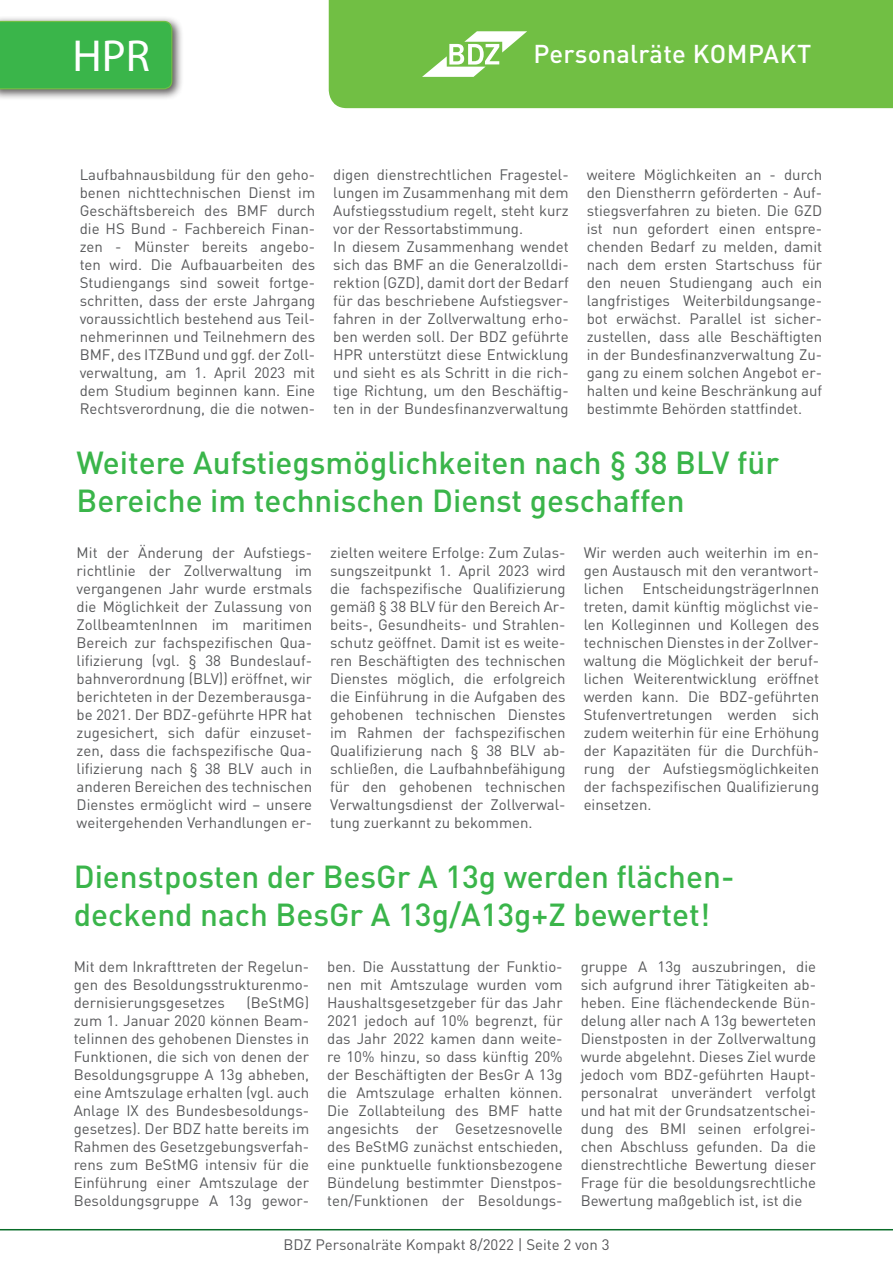
<style>
.page{position:relative;width:893px;height:1263px;background:#fff}
.page>*{position:absolute;margin:0;border:0;box-sizing:border-box;transform-origin:0 0}
.t1{font:45px "Myriad Pro";color:#fff}
.t2{font:500 31.5px/37.8px "DIN Pro";color:#3ab54a}
.t3{font:500 25.5px "DIN Pro";letter-spacing:.01em;color:#fff}
.t4{font:15px/18px "DIN Pro";color:#57585a;text-align:justify}
</style>
<div class="page">
<div style="left:329px;top:0;width:564px;height:108px;background:#71bf44"></div>
<hr style="left:0;top:1229px;width:893px;height:1px;background:#086c28">
<svg style="left:422px;top:31px;width:105px;height:46px"></svg>
<div style="left:0;top:16px;width:184px;height:84px;background:#231f20;opacity:.75"></div>
<svg style="left:0;top:20px;width:173px;height:70px;background:#40b44c"></svg>
<div style="left:72px;top:38px;width:78px;height:34px;background:#3ab54a"></div>
<p class="t1" style="left:72px;top:28px;width:79px">HPR</p>
<p class="t3" style="left:534px;top:36px;width:279px">Personalräte KOMPAKT</p>
<p class="t4" style="left:80px;top:165px;width:237px">Laufbahnausbildung für den geho&shy;benen nichttechnischen Dienst im Geschäftsbereich des BMF durch die HS Bund - Fachbereich Finan&shy;zen - Münster bereits angebo&shy;ten wird. Die Aufbauarbeiten des Studiengangs sind soweit fortge&shy;schritten, dass der erste Jahrgang voraussichtlich bestehend aus Teil&shy;nehmerinnen und Teilnehmern des BMF, des ITZBund und ggf. der Zoll&shy;verwaltung, am 1. April 2023 mit dem Studium beginnen kann. Eine Rechtsverordnung, die die notwen-</p>
<p class="t4" style="left:333px;top:165px;width:237px">digen dienstrechtlichen Fragestel&shy;lungen im Zusammenhang mit dem Aufstiegsstudium regelt, steht kurz vor der Ressortabstimmung.</p>
<p class="t4" style="left:333px;top:237px;width:237px">In diesem Zusammenhang wendet sich das BMF an die Generalzolldi&shy;rektion (GZD), damit dort der Bedarf für das beschriebene Aufstiegsver&shy;fahren in der Zollverwaltung erho&shy;ben werden soll. Der BDZ geführte HPR unterstützt diese Entwicklung und sieht es als Schritt in die rich&shy;tige Richtung, um den Beschäftig&shy;ten in der Bundesfinanzverwaltung</p>
<p class="t4" style="left:587px;top:165px;width:237px">weitere Möglichkeiten an - durch den Dienstherrn geförderten - Auf&shy;stiegsverfahren zu bieten. Die GZD ist nun gefordert einen entspre&shy;chenden Bedarf zu melden, damit nach dem ersten Startschuss für den neuen Studiengang auch ein langfristiges Weiterbildungsange&shy;bot erwächst. Parallel ist sicher&shy;zustellen, dass alle Beschäftigten in der Bundesfinanzverwaltung Zu&shy;gang zu einem solchen Angebot er&shy;halten und keine Beschränkung auf bestimmte Behörden stattfindet.</p>
<p class="t2" style="left:77px;top:443px;width:704px">Weitere Aufstiegsmöglichkeiten nach § 38 BLV für<br>Bereiche im technischen Dienst geschaffen</p>
<p class="t4" style="left:77px;top:543px;width:237px">Mit der Änderung der Aufstiegs&shy;richtlinie der Zollverwaltung im vergangenen Jahr wurde erstmals die Möglichkeit der Zulassung von ZollbeamtenInnen im maritimen Bereich zur fachspezifischen Qua&shy;lifizierung (vgl. § 38 Bundeslauf&shy;bahnverordnung (BLV)) eröffnet, wir berichteten in der Dezemberausga&shy;be 2021. Der BDZ-geführte HPR hat zugesichert, sich dafür einzuset&shy;zen, dass die fachspezifische Qua&shy;lifizierung nach § 38 BLV auch in anderen Bereichen des technischen Dienstes ermöglicht wird – unsere weitergehenden Verhandlungen er-</p>
<p class="t4" style="left:330px;top:543px;width:237px">zielten weitere Erfolge: Zum Zulas&shy;sungszeitpunkt 1. April 2023 wird die fachspezifische Qualifizierung gemäß § 38 BLV für den Bereich Ar&shy;beits-, Gesundheits- und Strahlen&shy;schutz geöffnet. Damit ist es weite&shy;ren Beschäftigten des technischen Dienstes möglich, die erfolgreich die Einführung in die Aufgaben des gehobenen technischen Dienstes im Rahmen der fachspezifischen Qualifizierung nach § 38 BLV ab&shy;schließen, die Laufbahnbefähigung für den gehobenen technischen Verwaltungsdienst der Zollverwal&shy;tung zuerkannt zu bekommen.</p>
<p class="t4" style="left:584px;top:543px;width:237px">Wir werden auch weiterhin im en&shy;gen Austausch mit den verantwort&shy;lichen EntscheidungsträgerInnen treten, damit künftig möglichst vie&shy;len Kolleginnen und Kollegen des technischen Dienstes in der Zollver&shy;waltung die Möglichkeit der beruf&shy;lichen Weiterentwicklung eröffnet werden kann. Die BDZ-geführten Stufenvertretungen werden sich zudem weiterhin für eine Erhöhung der Kapazitäten für die Durchfüh&shy;rung der Aufstiegsmöglichkeiten der fachspezifischen Qualifizierung einsetzen.</p>
<p class="t2" style="left:74px;top:857px;width:662px">Dienstposten der BesGr A 13g werden flächen&shy;deckend nach BesGr A 13g/A13g+Z bewertet!</p>
<p class="t4" style="left:74px;top:957px;width:237px">Mit dem Inkrafttreten der Regelun&shy;gen des Besoldungsstrukturenmo&shy;dernisierungsgesetzes</p>
<p class="t4" style="left:327px;top:957px;width:237px">ben. Die Ausstattung der Funktio&shy;nen mit Amtszulage wurden vom Haushaltsgesetzgeber für das Jahr 2021 jedoch auf 10% begrenzt, für das Jahr 2022 kamen dann weite&shy;re 10% hinzu, so dass künftig 20% der Beschäftigten der BesGr A 13g die Amtszulage erhalten können.<br>Die Zollabteilung des BMF hatte angesichts der Gesetzesnovelle des BeStMG zunächst entschieden, eine punktuelle funktionsbezogene Bündelung bestimmter Dienstpos&shy;ten/Funktionen der Besoldungs-</p>
<p class="t4" style="left:581px;top:957px;width:237px">gruppe A 13g auszubringen, die sich aufgrund ihrer Tätigkeiten ab&shy;heben. Eine flächendeckende Bün&shy;delung aller nach A 13g bewerteten Dienstposten in der Zollverwaltung wurde abgelehnt. Dieses Ziel wurde jedoch vom BDZ-geführten Haupt&shy;personalrat unverändert verfolgt und hat mit der Grundsatzentschei&shy;dung des BMI seinen erfolgrei&shy;chen Abschluss gefunden. Da die dienstrechtliche Bewertung dieser Frage für die besoldungsrechtliche Bewertung maßgeblich ist, ist die</p>
<p class="t4" style="left:74px;top:993px;width:237px;text-indent:173px">(BeStMG) zum 1. Januar 2020 können Beam&shy;teIinnen des gehobenen Dienstes in Funktionen, die sich von denen der Besoldungsgruppe A 13g abheben, eine Amtszulage erhalten (vgl. auch Anlage IX des Bundesbesoldungs&shy;gesetzes). Der BDZ hatte bereits im Rahmen des Gesetzgebungsverfah&shy;rens zum BeStMG intensiv für die Einführung einer Amtszulage der Besoldungsgruppe A 13g gewor-</p>
<p class="t4" style="left:283px;top:1235px;width:328px">BDZ Personalräte Kompakt 8/2022 | Seite 2 von 3</p>
</div>
